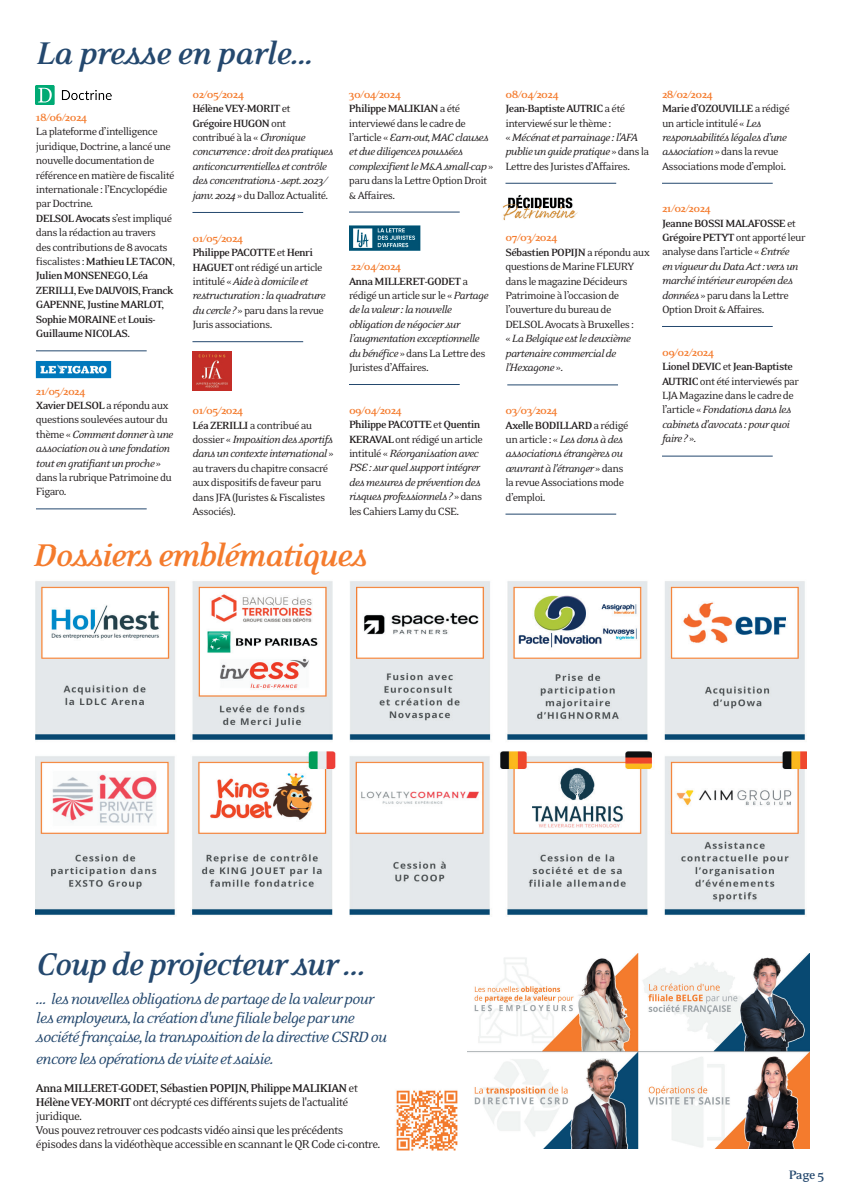
<style>
.page{position:relative;width:841px;height:1190px;background:#fff}
.page>*{position:absolute;margin:0;border:0;box-sizing:border-box;transform-origin:0 0}
.t1{font:italic 700 36px "Eidetic Neo OT";letter-spacing:-.03em;color:#24486e}
.t2{font:italic 700 36px "Eidetic Neo OT";letter-spacing:-.04em;color:#f47b2d}
.t3{font:italic 17px/19px "Eidetic Neo OT";letter-spacing:-.05em;color:#24486e}
.t4{font:700 14px "Eidetic Neo OT";color:#24486e}
.t5{font:13px/14px "Eidetic Neo OT";letter-spacing:-.05em;color:#231f20}
.t6{font:12px/14.4px "Eidetic Neo OT";letter-spacing:-.05em;color:#231f20}
.t7{font:italic 12px/14.4px "Eidetic Neo OT";letter-spacing:-.05em;color:#231f20}
.t8{font:700 12px "Eidetic Neo OT";letter-spacing:-.05em;color:#f47b2d}
.s1{font-weight:700}
.s2{font-weight:700;font-style:normal;color:#f47b2d}
.s3{font-weight:700;font-style:normal}
.s4{font-style:normal}
.s5{font-weight:700;color:#f47b2d}
.s6{font-style:italic}
</style>
<div class="page">
<hr style="left:36px;top:350px;width:111px;height:1px;background:#24486e">
<hr style="left:36px;top:508px;width:111px;height:1px;background:#24486e">
<hr style="left:192px;top:212px;width:111px;height:1px;background:#24486e">
<hr style="left:192px;top:341px;width:111px;height:1px;background:#24486e">
<hr style="left:349px;top:212px;width:110px;height:1px;background:#24486e">
<hr style="left:349px;top:384px;width:110px;height:1px;background:#24486e">
<hr style="left:505px;top:183px;width:111px;height:1px;background:#24486e">
<hr style="left:507px;top:384px;width:111px;height:1px;background:#24486e">
<hr style="left:505px;top:514px;width:111px;height:1px;background:#24486e">
<hr style="left:661px;top:183px;width:111px;height:1px;background:#24486e">
<hr style="left:661px;top:326px;width:111px;height:1px;background:#24486e">
<hr style="left:661px;top:456px;width:111px;height:1px;background:#24486e">
<img style="left:36px;top:581px;width:770px;height:335px">
<img style="left:467px;top:953px;width:341px;height:195px">
<img style="left:502px;top:195px;width:76px;height:26px">
<img style="left:35px;top:361px;width:77px;height:18px">
<img style="left:349px;top:225px;width:72px;height:26px">
<img style="left:396px;top:1090px;width:62px;height:61px">
<img style="left:192px;top:351px;width:39px;height:39px">
<img style="left:36px;top:86px;width:76px;height:19px">
<h1 class="t1" style="left:36px;top:34px;width:278px">La presse en parle...</h1>
<p class="t8" style="left:36px;top:111px;width:53px">18/06/2024</p>
<p class="t6" style="left:36px;top:125px;width:140px">La plateforme d’intelligence juridique, Doctrine, a lancé une nouvelle documentation de référence en matière de fiscalité internationale : l’Encyclopédie par Doctrine.<br><span class="s1">DELSOL Avocats</span> s’est impliqué dans la rédaction au travers<br>des contributions de 8 avocats fiscalistes : <span class="s1">Mathieu LE TACON</span>,<br><span class="s1">Julien MONSENEGO</span>, <span class="s1">Léa<br>ZERILLI, Eve DAUVOIS, Franck<br>GAPENNE, Justine MARLOT,<br>Sophie MORAINE</span> et <span class="s1">Louis-<br>Guillaume NICOLAS.</span></p>
<p class="t7" style="left:192px;top:87px;width:142px"><span class="s2">02/05/2024<br></span><span class="s3">Hélène VEY-MORIT</span> <span class="s4">et<br></span><span class="s3">Grégoire HUGON</span> <span class="s4">ont<br>contribué à la «</span> Chronique concurrence : droit des pratiques anticoncurrentielles et contrôle des concentrations - sept. 2023/ janv. 2024 <span class="s4">» du Dalloz Actualité.</span></p>
<p class="t6" style="left:192px;top:231px;width:134px"><span class="s5">01/05/2024<br></span><span class="s1">Philippe PACOTTE</span> et <span class="s1">Henri<br>HAGUET</span> ont rédigé un article intitulé « <span class="s6">Aide à domicile et restructuration : la quadrature du cercle ?</span> » paru dans la revue<br>Juris associations.</p>
<p class="t6" style="left:36px;top:384px;width:139px"><span class="s5">21/05/2024<br></span><span class="s1">Xavier DELSOL</span> a répondu aux questions soulevées autour du thème « <span class="s6">Comment donner à une association ou à une fondation tout en gratifiant un proche</span> » dans la rubrique Patrimoine du<br>Figaro.</p>
<p class="t6" style="left:192px;top:404px;width:142px"><span class="s5">01/05/2024<br></span><span class="s1">Léa ZERILLI</span> a contribué au dossier « <span class="s6">Imposition des sportifs dans un contexte international</span> » au travers du chapitre consacré aux dispositifs de faveur paru dans JFA (Juristes &amp; Fiscalistes<br>Associés).</p>
<p class="t6" style="left:349px;top:87px;width:146px"><span class="s5">30/04/2024<br></span><span class="s1">Philippe MALIKIAN</span> a été interviewé dans le cadre de l’article « <span class="s6">Earn-out, MAC clauses et due diligences poussées complexifient le M&amp;A small-cap</span> » paru dans la Lettre Option Droit &amp; Affaires.</p>
<p class="t7" style="left:349px;top:260px;width:141px"><span class="s2">22/04/2024<br></span><span class="s3">Anna MILLERET-GODET</span> <span class="s4">a rédigé un article sur le «</span> Partage de la valeur : la nouvelle obligation de négocier sur l’augmentation exceptionnelle du bénéfice <span class="s4">» dans La Lettre des<br>Juristes d’Affaires.</span></p>
<p class="t7" style="left:349px;top:403px;width:135px"><span class="s2">09/04/2024<br></span><span class="s3">Philippe PACOTTE</span> <span class="s4">et</span> <span class="s3">Quentin<br>KERAVAL</span> <span class="s4">ont rédigé un article intitulé «</span> Réorganisation avec<br>PSE : sur quel support intégrer des mesures de prévention des risques professionnels ? <span class="s4">» dans les Cahiers Lamy du CSE.</span></p>
<h1 class="t2" style="left:34px;top:537px;width:335px">Dossiers emblématiques</h1>
<p class="t6" style="left:505px;top:87px;width:145px"><span class="s5">08/04/2024<br></span><span class="s1">Jean-Baptiste AUTRIC</span> a été interviewé sur le thème :<br>« <span class="s6">Mécénat et parrainage : l'AFA publie un guide pratique</span> » dans la<br>Lettre des Juristes d’Affaires.</p>
<p class="t6" style="left:505px;top:231px;width:146px"><span class="s5">07/03/2024<br></span><span class="s1">Sébastien POPIJN</span> a répondu aux questions de Marine FLEURY dans le magazine Décideurs<br>Patrimoine à l’occasion de l’ouverture du bureau de<br>DELSOL Avocats à Bruxelles :<br>« <span class="s6">La Belgique est le deuxième partenaire commercial de l'Hexagone</span> ».</p>
<p class="t6" style="left:505px;top:404px;width:125px"><span class="s5">03/03/2024<br></span><span class="s1">Axelle BODILLARD</span> a rédigé un article : « <span class="s6">Les dons à des associations étrangères ou œuvrant à l'étranger</span> » dans la revue Associations mode d’emploi.</p>
<p class="t6" style="left:661px;top:87px;width:129px"><span class="s5">28/02/2024<br></span><span class="s1">Marie d’OZOUVILLE</span> a rédigé un article intitulé « <span class="s6">Les responsabilités légales d’une association</span> » dans la revue<br>Associations mode d’emploi.</p>
<p class="t6" style="left:661px;top:202px;width:145px"><span class="s5">21/02/2024<br></span><span class="s1">Jeanne BOSSI MALAFOSSE</span> et<br><span class="s1">Grégoire PETYT</span> ont apporté leur analyse dans l’article « <span class="s6">Entrée<br>en vigueur du Data Act : vers un marché intérieur européen des données</span> » paru dans la Lettre<br>Option Droit &amp; Affaires.</p>
<p class="t6" style="left:661px;top:345px;width:138px"><span class="s5">09/02/2024<br></span><span class="s1">Lionel DEVIC</span> et <span class="s1">Jean-Baptiste<br>AUTRIC</span> ont été interviewés par<br>LJA Magazine dans le cadre de l’article « <span class="s6">Fondations dans les cabinets d'avocats : pour quoi faire ?</span> ».</p>
<h1 class="t1" style="left:36px;top:946px;width:331px">Coup de projecteur sur …</h1>
<h2 class="t3" style="left:36px;top:990px;width:352px">… les nouvelles obligations de partage de la valeur pour les employeurs,la création d'une filiale belge par une société française,la transposition de la directive CSRD ou</h2>
<h2 class="t3" style="left:36px;top:1050px;width:239px">encore les opérations de visite et saisie.</h2>
<p class="t5" style="left:36px;top:1081px;width:346px"><span class="s1">Anna MILLERET-GODET, Sébastien POPIJN, Philippe MALIKIAN</span> et <span class="s1">Hélène VEY-MORIT</span> ont décrypté ces différents sujets de l'actualité juridique.<br>Vous pouvez retrouver ces podcasts vidéo ainsi que les précédents épisodes dans la vidéothèque accessible en scannant le QR Code ci-contre.</p>
<p class="t4" style="left:788px;top:1168px;width:37px">Page 5</p>
</div>
